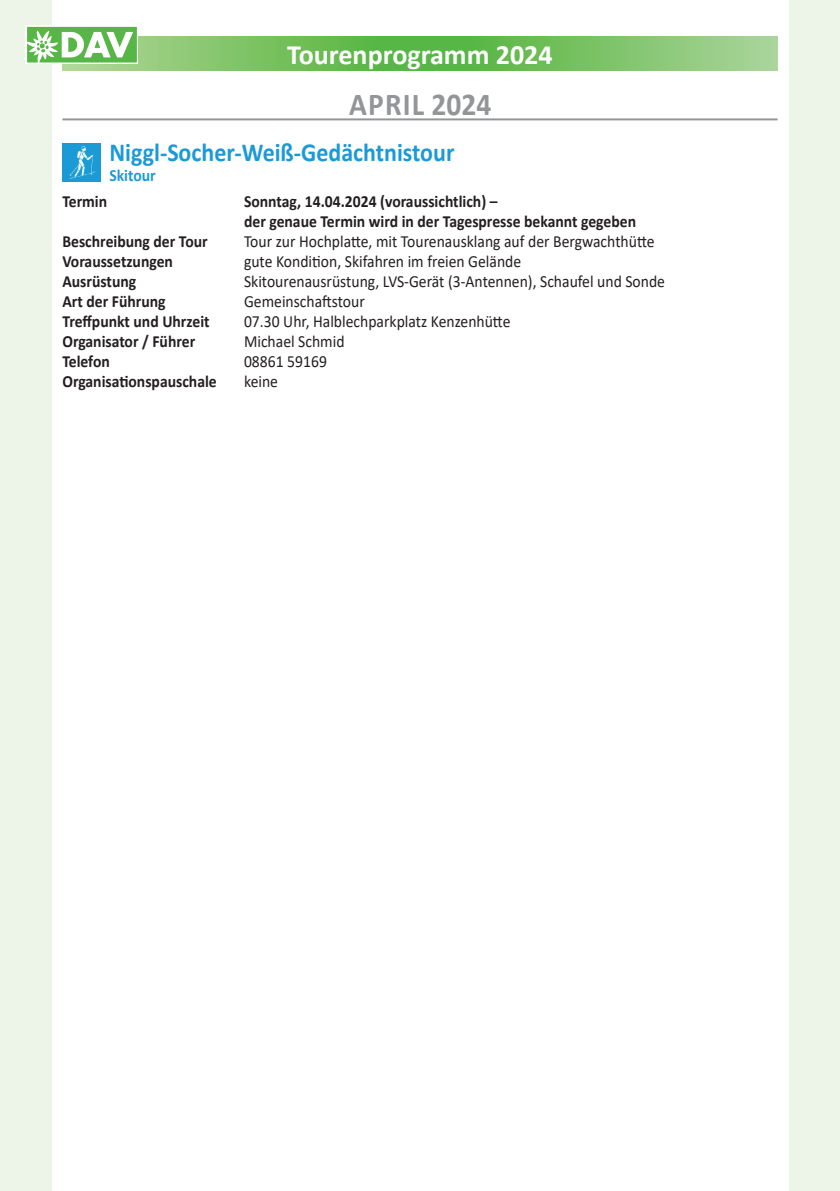
<style>
.page{position:relative;width:840px;height:1191px;background:#fff}
.page>*{position:absolute;margin:0;border:0;box-sizing:border-box;transform-origin:0 0}
.t1{font:700 32px "Calibri";color:#939598;scale:.92 1}
.t2{font:700 28px "Calibri";color:#fff}
.t3{font:700 26px "Calibri";color:#1b9ad7;scale:.92 1}
.t4{font:17px "Calibri";color:#231f20;scale:.92 1}
.t5{font:700 17px/20px "Calibri";color:#231f20;scale:.92 1}
.t6{font:700 17px "Calibri";color:#1b9ad7;scale:.92 1}
</style>
<div class="page">
<div style="left:0;top:0;width:51px;height:1191px;background:#ecf5e7"></div>
<svg style="left:62px;top:37px;width:715px;height:34px;background:#7ac265"></svg>
<svg style="left:26px;top:26px;width:112px;height:38px"></svg>
<svg style="left:27px;top:27px;width:110px;height:36px"></svg>
<div style="left:788px;top:0;width:51px;height:1191px;background:#ecf5e7"></div>
<hr style="left:62px;top:118px;width:715px;height:2px;background:#939598">
<img style="left:62px;top:143px;width:39px;height:38px">
<h2 class="t2" style="left:287px;top:35px;width:267px">Tourenprogramm 2024</h2>
<h1 class="t1" style="left:349px;top:81px;width:156px">Apri l 2024</h1>
<h3 class="t3" style="left:109px;top:134px;width:376px">Niggl-Socher-Weiß-Gedächtnistour</h3>
<p class="t6" style="left:109px;top:164px;width:52px">Skitour</p>
<p class="t5" style="left:62px;top:191px;width:50px">Termin</p>
<p class="t5" style="left:244px;top:191px;width:427px">Sonntag, 14.04.2024 (voraussichtlich) –<br>der genaue Termin wird in der Tagespresse bekannt gegeben</p>
<p class="t5" style="left:62px;top:231px;width:159px">Beschreibung der Tour</p>
<p class="t4" style="left:244px;top:230px;width:447px">Tour zur Hochplatte, mit Tourenausklang auf der Bergwachthütte</p>
<p class="t5" style="left:62px;top:251px;width:122px">Voraussetzungen</p>
<p class="t4" style="left:244px;top:250px;width:303px">gute Kondition, Skifahren im freien Gelände</p>
<p class="t5" style="left:62px;top:271px;width:82px">Ausrüstung</p>
<p class="t4" style="left:244px;top:270px;width:459px">Skitourenausrüstung, LVS-Gerät (3-Antennen), Schaufel und Sonde</p>
<p class="t5" style="left:62px;top:291px;width:114px">Art der Führung</p>
<p class="t4" style="left:244px;top:290px;width:133px">Gemeinschaftstour</p>
<p class="t5" style="left:62px;top:311px;width:161px">Treffpunkt und Uhrzeit</p>
<p class="t4" style="left:244px;top:310px;width:291px">07.30 Uhr, Halblechparkplatz Kenzenhütte</p>
<p class="t5" style="left:62px;top:331px;width:146px">Organisator / Führer</p>
<p class="t4" style="left:244px;top:330px;width:111px">Michael Schmid</p>
<p class="t5" style="left:62px;top:351px;width:53px">Telefon</p>
<p class="t4" style="left:244px;top:350px;width:92px">08861 59169</p>
<p class="t5" style="left:62px;top:371px;width:169px">Organisationspauschale</p>
<p class="t4" style="left:244px;top:370px;width:38px">keine</p>
</div>
